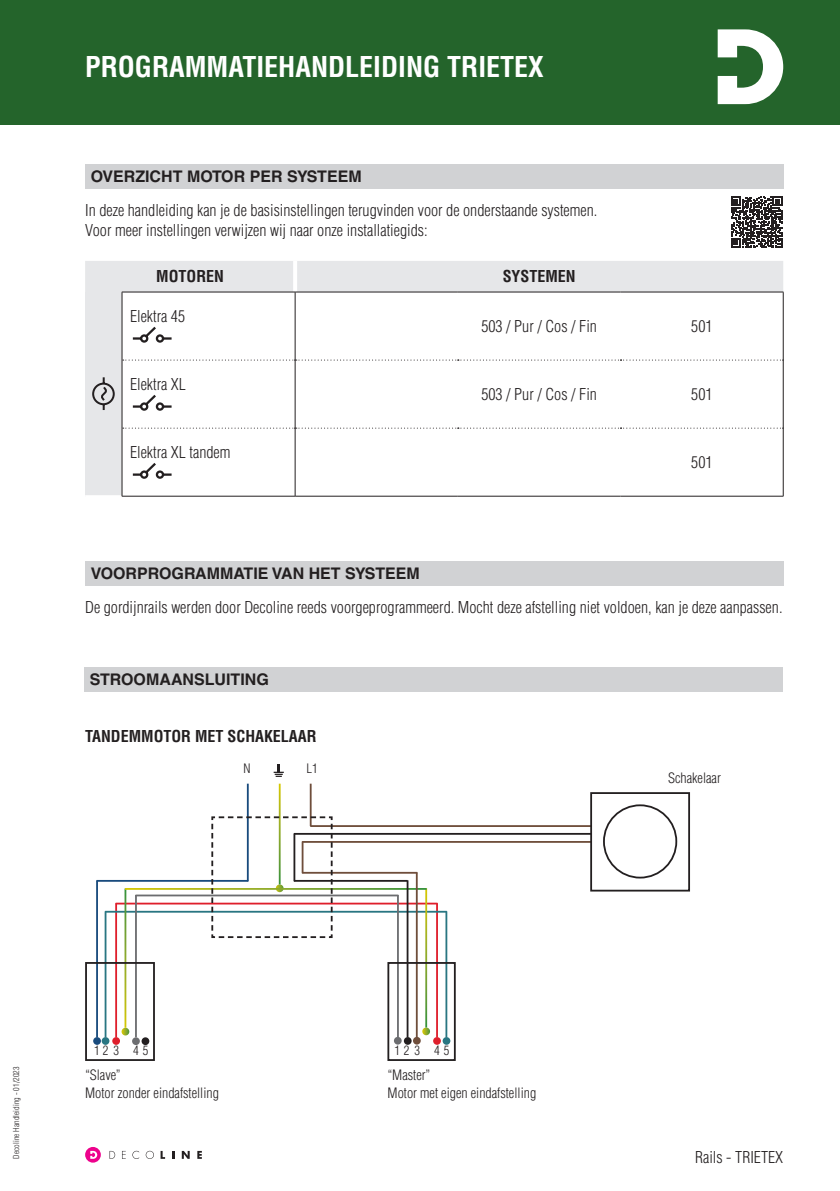
<style>
.page{position:relative;width:840px;height:1191px;background:#fff}
.page>*{position:absolute;margin:0;border:0;box-sizing:border-box;transform-origin:0 0}
.t1{font:700 condensed 28px "Helvetica LT Std";color:#fff}
.t2{font:300 condensed 16px/20px "Helvetica LT Std";color:#231f20}
.t3{font:700 16px "Helvetica LT Std";color:#231f20}
.t4{font:700 condensed 16px "Helvetica LT Std";color:#231f20}
.t5{font:300 condensed 14px/18px "Helvetica LT Std";color:#231f20}
.t6{font:300 condensed 12.8px "Helvetica LT Std";letter-spacing:.3em;color:#231f20}
.t7{font:300 condensed 8px "Helvetica LT Std";letter-spacing:.01em;color:#231f20}
</style>
<div class="page">
<svg style="left:109px;top:1151px;width:6px;height:7px"></svg>
<svg style="left:122px;top:1151px;width:4px;height:7px"></svg>
<svg style="left:132px;top:1150px;width:7px;height:9px"></svg>
<svg style="left:146px;top:1150px;width:8px;height:9px"></svg>
<svg style="left:160px;top:1151px;width:5px;height:7px"></svg>
<svg style="left:172px;top:1151px;width:2px;height:7px"></svg>
<svg style="left:182px;top:1151px;width:7px;height:7px"></svg>
<svg style="left:197px;top:1151px;width:5px;height:7px"></svg>
<div style="left:85px;top:1147px;width:16px;height:15px;background:#ed028c;border-radius:50%"></div>
<svg style="left:90px;top:1150px;width:7px;height:8px"></svg>
<div style="left:0;top:0;width:839px;height:125px;background:#24642b"></div>
<svg style="left:717px;top:29px;width:65px;height:75px"></svg>
<div style="left:93px;top:1037px;width:8px;height:7px;background:#194b7d;border-radius:50%"></div>
<hr style="left:96px;top:880px;width:2px;height:157px;background:#194b7d">
<hr style="left:97px;top:880px;width:151px;height:1px;background:#194b7d">
<hr style="left:247px;top:783px;width:1px;height:98px;background:#194b7d">
<div style="left:102px;top:1037px;width:7px;height:7px;background:#297682;border-radius:50%"></div>
<div style="left:112px;top:1037px;width:8px;height:7px;background:#df1f2c;border-radius:50%"></div>
<hr style="left:115px;top:903px;width:2px;height:134px;background:#df1f2c">
<hr style="left:116px;top:902px;width:321px;height:2px;background:#df1f2c">
<hr style="left:436px;top:903px;width:1px;height:134px;background:#df1f2c">
<hr style="left:105px;top:911px;width:1px;height:126px;background:#297682">
<hr style="left:105px;top:911px;width:341px;height:1px;background:#297682">
<hr style="left:445px;top:911px;width:2px;height:126px;background:#297682">
<svg style="left:121px;top:1027px;width:8px;height:8px"></svg>
<div style="left:132px;top:1037px;width:8px;height:8px;background:#6c6d70;border-radius:50%"></div>
<div style="left:141px;top:1037px;width:8px;height:8px;background:#231f20;border-radius:50%"></div>
<hr style="left:397px;top:895px;width:1px;height:142px;background:#6c6d70">
<hr style="left:135px;top:895px;width:2px;height:142px;background:#6c6d70">
<hr style="left:135px;top:894px;width:263px;height:2px;background:#6c6d70">
<svg style="left:393px;top:1036px;width:8px;height:8px"></svg>
<div style="left:403px;top:1037px;width:8px;height:7px;background:#231f20;border-radius:50%"></div>
<div style="left:413px;top:1036px;width:7px;height:8px;background:#6f4e3b;border-radius:50%"></div>
<svg style="left:422px;top:1027px;width:8px;height:8px"></svg>
<div style="left:433px;top:1037px;width:7px;height:7px;background:#df1f2c;border-radius:50%"></div>
<div style="left:442px;top:1037px;width:8px;height:7px;background:#297682;border-radius:50%"></div>
<hr style="left:425px;top:888px;width:2px;height:139px;background:#fff">
<hr style="left:124px;top:888px;width:2px;height:139px;background:#fff">
<hr style="left:406px;top:880px;width:2px;height:157px;background:#231f20">
<hr style="left:294px;top:880px;width:113px;height:1px;background:#231f20">
<hr style="left:294px;top:833px;width:296px;height:1px;background:#231f20">
<hr style="left:415px;top:872px;width:2px;height:165px;background:#6f4e3b">
<hr style="left:302px;top:872px;width:115px;height:1px;background:#6f4e3b">
<hr style="left:302px;top:841px;width:288px;height:2px;background:#6f4e3b">
<hr style="left:309px;top:783px;width:2px;height:43px;background:#6f4e3b">
<hr style="left:310px;top:825px;width:280px;height:2px;background:#6f4e3b">
<div style="left:590px;top:792px;width:99px;height:99px;border:2px solid #231f20"></div>
<div style="left:602px;top:804px;width:74px;height:74px;border:2px solid #231f20;border-radius:50%"></div>
<svg style="left:273px;top:764px;width:11px;height:13px"></svg>
<div style="left:85px;top:962px;width:70px;height:99px;border:2px solid #231f20"></div>
<div style="left:387px;top:962px;width:68px;height:99px;border:2px solid #231f20"></div>
<svg style="left:210px;top:815px;width:123px;height:123px"></svg>
<div style="left:85px;top:164px;width:697px;height:25px;background:#d1d2d4"></div>
<div style="left:85px;top:561px;width:697px;height:25px;background:#d1d2d4"></div>
<svg style="left:731px;top:196px;width:50px;height:52px"></svg>
<div style="left:85px;top:261px;width:697px;height:31px;background:#e6e7e9"></div>
<div style="left:85px;top:292px;width:37px;height:204px;background:#e6e7e9"></div>
<svg style="left:123px;top:359px;width:658px;height:1px"></svg>
<svg style="left:123px;top:427px;width:658px;height:1px"></svg>
<hr style="left:293px;top:261px;width:4px;height:31px;background:#fff">
<hr style="left:85px;top:495px;width:37px;height:2px;background:#fff">
<hr style="left:122px;top:292px;width:173px;height:1px;background:#231f20">
<hr style="left:122px;top:292px;width:1px;height:68px;background:#231f20">
<hr style="left:122px;top:360px;width:1px;height:68px;background:#231f20">
<hr style="left:122px;top:428px;width:1px;height:68px;background:#231f20">
<hr style="left:122px;top:496px;width:173px;height:1px;background:#231f20">
<hr style="left:295px;top:292px;width:162px;height:1px;background:#231f20">
<hr style="left:294px;top:292px;width:1px;height:68px;background:#231f20">
<hr style="left:457px;top:292px;width:163px;height:1px;background:#231f20">
<hr style="left:620px;top:292px;width:163px;height:1px;background:#231f20">
<hr style="left:782px;top:292px;width:1px;height:68px;background:#231f20">
<hr style="left:294px;top:360px;width:1px;height:68px;background:#231f20">
<hr style="left:782px;top:360px;width:1px;height:68px;background:#231f20">
<hr style="left:294px;top:428px;width:1px;height:68px;background:#231f20">
<hr style="left:782px;top:428px;width:1px;height:68px;background:#231f20">
<hr style="left:295px;top:496px;width:162px;height:1px;background:#231f20">
<hr style="left:457px;top:496px;width:163px;height:1px;background:#231f20">
<hr style="left:620px;top:496px;width:163px;height:1px;background:#231f20">
<svg style="left:92px;top:377px;width:23px;height:33px"></svg>
<svg style="left:132px;top:326px;width:40px;height:17px"></svg>
<svg style="left:132px;top:394px;width:40px;height:17px"></svg>
<svg style="left:132px;top:463px;width:40px;height:16px"></svg>
<div style="left:84px;top:667px;width:697px;height:25px;background:#d1d2d4"></div>
<h1 class="t1" style="left:85px;top:49px;width:460px">PROGRAMMATIEHANDLEIDING TRIETEX</h1>
<p class="t3" style="left:91px;top:166px;width:272px">OVERZICHT MOTOR PER SYSTEEM</p>
<p class="t2" style="left:85px;top:200px;width:513px">In deze handleiding kan je de basisinstellingen terugvinden voor de onderstaande systemen.<br>Voor meer instellingen verwijzen wij naar onze installatiegids:</p>
<p class="t4" style="left:156px;top:266px;width:69px">MOTOREN</p>
<p class="t4" style="left:502px;top:266px;width:74px">SYSTEMEN</p>
<p class="t2" style="left:130px;top:306px;width:57px">Elektra 45</p>
<p class="t2" style="left:481px;top:316px;width:117px">503 / Pur / Cos / Fin</p>
<p class="t2" style="left:690px;top:316px;width:23px">501</p>
<p class="t2" style="left:130px;top:374px;width:57px">Elektra XL</p>
<p class="t2" style="left:130px;top:442px;width:102px">Elektra XL tandem</p>
<p class="t3" style="left:91px;top:563px;width:330px">VOORPROGRAMMATIE VAN HET SYSTEEM</p>
<p class="t2" style="left:481px;top:384px;width:117px">503 / Pur / Cos / Fin</p>
<p class="t2" style="left:690px;top:384px;width:23px">501</p>
<p class="t2" style="left:690px;top:452px;width:23px">501</p>
<p class="t2" style="left:85px;top:597px;width:698px">De gordijnrails werden door Decoline reeds voorgeprogrammeerd. Mocht deze afstelling niet voldoen, kan je deze aanpassen.</p>
<p class="t3" style="left:90px;top:669px;width:180px">STROOMAANSLUITING</p>
<p class="t4" style="left:85px;top:725px;width:233px">TANDEMMOTOR MET SCHAKELAAR</p>
<p class="t6" style="left:243px;top:760px;width:9px">N</p>
<p class="t6" style="left:306px;top:760px;width:13px">L1</p>
<p class="t5" style="left:667px;top:768px;width:54px">Schakelaar</p>
<p class="t7" style="left:11px;top:1158px;width:94px;rotate:-90deg">Decoline Handleiding - 01/2023</p>
<p class="t6" style="left:94px;top:1042px;width:55px">123 45</p>
<p class="t6" style="left:394px;top:1042px;width:56px">123 45</p>
<p class="t5" style="left:85px;top:1065px;width:135px">“Slave”<br>Motor zonder eindafstelling</p>
<p class="t5" style="left:387px;top:1065px;width:150px">“Master”<br>Motor met eigen eindafstelling</p>
<p class="t2" style="left:694px;top:1146px;width:89px">Rails - TRIETEX</p>
</div>
